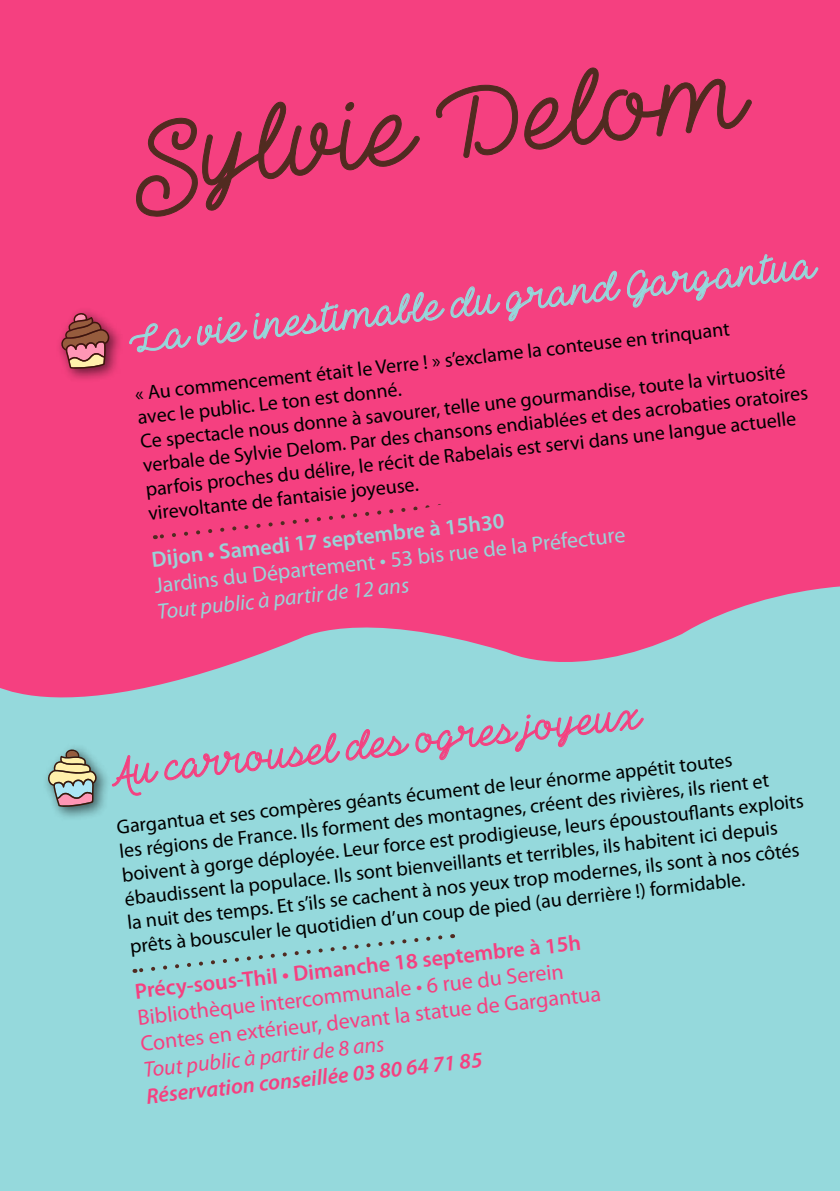
<style>
.page{position:relative;width:840px;height:1191px;background:#fff}
.page>*{position:absolute;margin:0;border:0;box-sizing:border-box;transform-origin:0 0}
.t1{font:100px "The Heart Maze Demo";color:#512b20}
.t2{font:38px "The Heart Maze Demo";color:#95d9dc}
.t3{font:38px "The Heart Maze Demo";color:#f54080}
.t4{font:22px/26.2px "Myriad Pro";color:#f54080}
.t5{font:22px "Myriad Pro";color:#99d3d8}
.t6{font:600 22px "Myriad Pro";color:#f54080}
.t7{font:italic 600 22px "Myriad Pro";color:#f54080}
.t8{font:600 22px "Myriad Pro";color:#99d3d8}
.t9{font:italic 22px "Myriad Pro";color:#99d3d8}
.t10{font:italic 22px "Myriad Pro";color:#f54080}
.t11{font:20px/24.2px "Myriad Pro";color:#000}
</style>
<div class="page">
<div style="left:0;top:0;width:839px;height:994px;background:#f54080"></div>
<svg style="left:136px;top:101px;width:284px;height:116px"></svg>
<svg style="left:436px;top:67px;width:315px;height:91px"></svg>
<div style="left:0;top:747px;width:839px;height:444px;background:#95d9dc"></div>
<svg style="left:129px;top:323px;width:62px;height:30px"></svg>
<svg style="left:197px;top:286px;width:303px;height:60px"></svg>
<svg style="left:506px;top:270px;width:114px;height:52px"></svg>
<svg style="left:627px;top:254px;width:191px;height:54px"></svg>
<svg style="left:111px;top:747px;width:298px;height:49px"></svg>
<div style="left:415px;top:747px;width:228px;height:13px;background:#95d9dc"></div>
<div style="left:55px;top:307px;width:69px;height:76px;background:#000;opacity:.6"></div>
<svg style="left:61px;top:313px;width:49px;height:56px"></svg>
<div style="left:42px;top:743px;width:69px;height:78px;background:#000;opacity:.6"></div>
<svg style="left:48px;top:749px;width:49px;height:58px"></svg>
<div style="left:134px;top:933px;width:310px;height:41px;background:#95d9dc"></div>
<svg style="left:0;top:375px;width:839px;height:372px"></svg>
<h1 class="t1" style="left:126px;top:100px;width:618px;rotate:-6deg">Sylvie Delom</h1>
<h2 class="t2" style="left:127px;top:316px;width:691px;rotate:-6deg">La vie inestimable du grand Gargantua</h2>
<p class="t11" style="left:134px;top:380px;width:670px;rotate:-6deg">« Au commencement était le Verre ! » s’exclame la conteuse en trinquant<br>avec le public. Le ton est donné.<br>Ce spectacle nous donne à savourer, telle une gourmandise, toute la virtuosité verbale de Sylvie Delom. Par des chansons endiablées et des acrobaties oratoires parfois proches du délire, le récit de Rabelais est servi dans une langue actuelle virevoltante de fantaisie joyeuse.</p>
<p class="t8" style="left:150px;top:544px;width:356px;rotate:-6deg">Dijon • Samedi 17 septembre à 15h30</p>
<p class="t5" style="left:153px;top:571px;width:475px;rotate:-6deg">Jardins du Département • 53 bis rue de la Préfecture</p>
<p class="t9" style="left:156px;top:598px;width:254px;rotate:-6deg">Tout public à partir de 12 ans</p>
<h2 class="t3" style="left:108px;top:750px;width:534px;rotate:-6deg">Au carrousel des ogres joyeux</h2>
<p class="t11" style="left:115px;top:813px;width:687px;rotate:-6deg">Gargantua et ses compères géants écument de leur énorme appétit toutes<br>les régions de France. Ils forment des montagnes, créent des rivières, ils rient et boivent à gorge déployée. Leur force est prodigieuse, leurs époustoufl ants exploits ébaudissent la populace. Ils sont bienveillants et terribles, ils habitent ici depuis<br>la nuit des temps. Et s’ils se cachent à nos yeux trop modernes, ils sont à nos côtés prêts à bousculer le quotidien d’un coup de pied (au derrière !) formidable.</p>
<p class="t6" style="left:133px;top:976px;width:450px;rotate:-6deg">Précy-sous-Thil • Dimanche 18 septembre à 15h</p>
<p class="t4" style="left:136px;top:1003px;width:464px;rotate:-6deg">Bibliothèque intercommunale • 6 rue du Serein<br>Contes en extérieur, devant la statue de Gargantua</p>
<p class="t10" style="left:142px;top:1056px;width:243px;rotate:-6deg">Tout public à partir de 8 ans</p>
<p class="t7" style="left:145px;top:1081px;width:339px;rotate:-6deg">Réservation conseillée 03 80 64 71 85</p>
</div>
